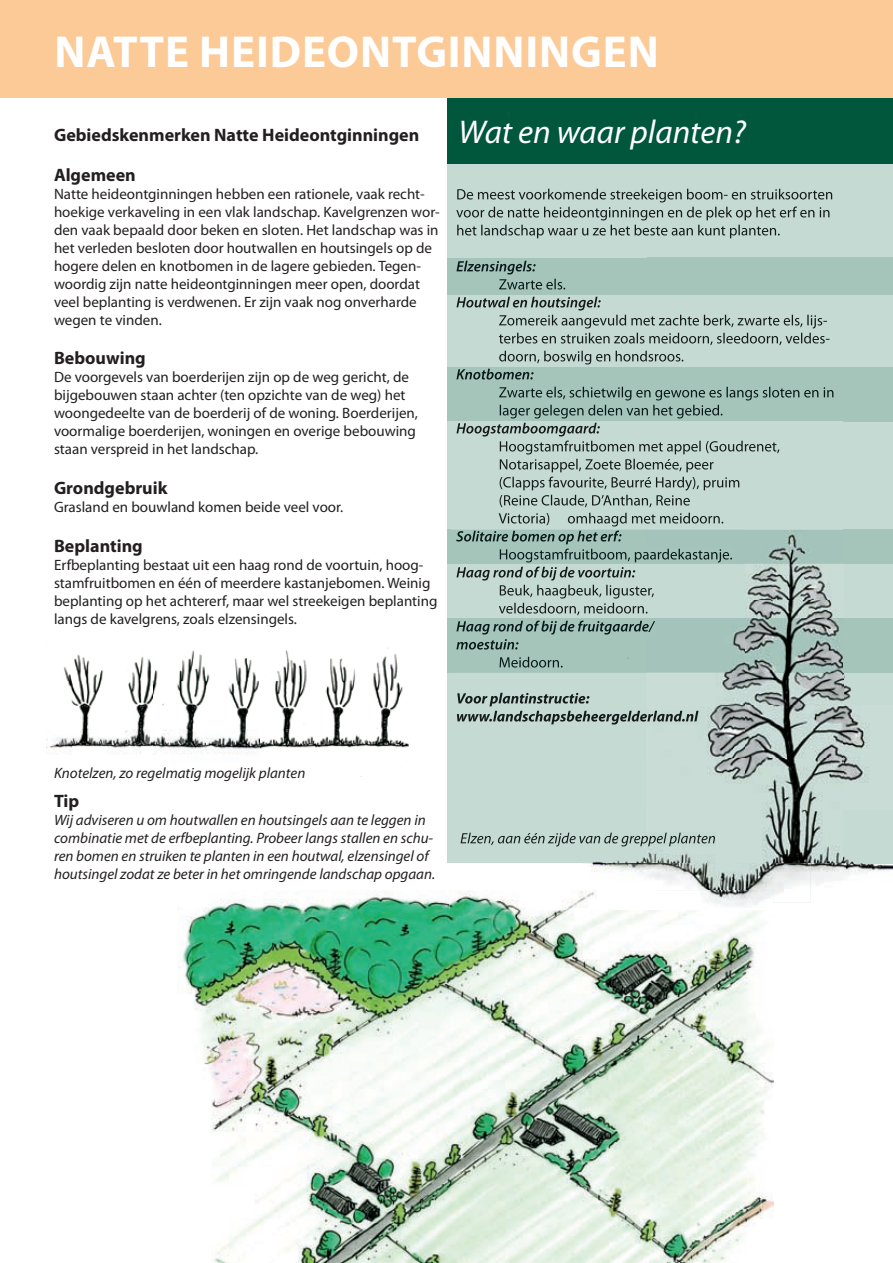
<style>
.page{position:relative;width:893px;height:1263px;background:#fff}
.page>*{position:absolute;margin:0;border:0;box-sizing:border-box;transform-origin:0 0}
.t1{font:700 45px "Myriad Pro";color:#fff}
.t2{font:700 45px "Myriad Pro";letter-spacing:.02em;color:#fff}
.t3{font:italic 33px "Myriad Pro";color:#fff}
.t4{font:700 18px "Myriad Pro";color:#231f20}
.t5{font:15px/18px "Myriad Pro";color:#231f20}
.t6{font:italic 15px/18px "Myriad Pro";color:#231f20}
</style>
<div class="page">
<img style="left:47px;top:647px;width:362px;height:130px">
<div style="left:448px;top:163px;width:445px;height:44px;background:#c6dad4"></div>
<div style="left:0;top:0;width:893px;height:98px;background:#fcca96"></div>
<div style="left:448px;top:98px;width:445px;height:65px;background:#00573c"></div>
<img style="left:178px;top:890px;width:596px;height:373px">
<img style="left:583px;top:863px;width:72px;height:15px">
<img style="left:774px;top:863px;width:119px;height:40px">
<div style="left:450px;top:181px;width:98px;height:77px;background:#c6dad4"></div>
<div style="left:548px;top:181px;width:197px;height:44px;background:#c6dad4"></div>
<div style="left:745px;top:181px;width:148px;height:77px;background:#c6dad4"></div>
<img style="left:450px;top:295px;width:98px;height:235px">
<div style="left:548px;top:295px;width:197px;height:38px;background:#c6dad4"></div>
<div style="left:548px;top:345px;width:197px;height:22px;background:#c6dad4"></div>
<div style="left:548px;top:421px;width:197px;height:20px;background:#c6dad4"></div>
<img style="left:844px;top:421px;width:49px;height:390px">
<div style="left:548px;top:454px;width:197px;height:42px;background:#c6dad4"></div>
<img style="left:548px;top:507px;width:98px;height:23px">
<img style="left:450px;top:564px;width:394px;height:54px">
<img style="left:449px;top:673px;width:395px;height:138px">
<img style="left:449px;top:811px;width:444px;height:52px">
<img style="left:655px;top:863px;width:156px;height:39px">
<div style="left:450px;top:258px;width:443px;height:37px;background:#a5c5bb"></div>
<div style="left:548px;top:367px;width:345px;height:54px;background:#a5c5bb"></div>
<div style="left:450px;top:530px;width:443px;height:34px;background:#a4c4bb"></div>
<img style="left:450px;top:618px;width:443px;height:55px">
<img style="left:457px;top:189px;width:376px;height:13px">
<img style="left:456px;top:207px;width:374px;height:13px">
<img style="left:457px;top:225px;width:323px;height:13px">
<img style="left:456px;top:261px;width:80px;height:13px">
<img style="left:456px;top:279px;width:110px;height:10px">
<img style="left:456px;top:297px;width:145px;height:13px">
<img style="left:456px;top:315px;width:371px;height:13px">
<img style="left:499px;top:333px;width:330px;height:12px">
<img style="left:499px;top:351px;width:185px;height:13px">
<img style="left:456px;top:369px;width:78px;height:10px">
<img style="left:456px;top:387px;width:378px;height:13px">
<img style="left:500px;top:405px;width:222px;height:13px">
<img style="left:456px;top:423px;width:144px;height:13px">
<img style="left:456px;top:441px;width:324px;height:13px">
<img style="left:456px;top:459px;width:258px;height:13px">
<img style="left:456px;top:477px;width:283px;height:14px">
<img style="left:456px;top:495px;width:234px;height:12px">
<img style="left:456px;top:513px;width:267px;height:13px">
<img style="left:456px;top:531px;width:166px;height:13px">
<img style="left:456px;top:549px;width:277px;height:13px">
<img style="left:456px;top:567px;width:179px;height:13px">
<img style="left:456px;top:585px;width:198px;height:13px">
<img style="left:456px;top:603px;width:191px;height:12px">
<img style="left:456px;top:621px;width:199px;height:13px">
<img style="left:456px;top:639px;width:62px;height:10px">
<img style="left:456px;top:657px;width:107px;height:10px">
<img style="left:457px;top:693px;width:132px;height:13px">
<img style="left:457px;top:711px;width:241px;height:13px">
<img style="left:461px;top:833px;width:254px;height:13px">
<img style="left:449px;top:890px;width:325px;height:20px">
<h1 class="t1" style="left:21px;top:18px;width:662px">HET BOERENERF ONDER DE LOEP</h1>
<h1 class="t2" style="left:54px;top:27px;width:606px">NATTE HEIDEONTGINNINGEN</h1>
<p class="t4" style="left:54px;top:125px;width:367px">Gebiedskenmerken Natte Heideontginningen</p>
<p class="t4" style="left:54px;top:165px;width:83px">Algemeen</p>
<p class="t5" style="left:54px;top:185px;width:387px">Natte heideontginningen hebben een rationele, vaak recht&shy;hoekige verkaveling in een vlak landschap. Kavelgrenzen wor&shy;den vaak bepaald door beken en sloten. Het landschap was in het verleden besloten door houtwallen en houtsingels op de hogere delen en knotbomen in de lagere gebieden. Tegen&shy;woordig zijn natte heideontginningen meer open, doordat veel beplanting is verdwenen. Er zijn vaak nog onverharde wegen te vinden.</p>
<p class="t4" style="left:54px;top:348px;width:93px">Bebouwing</p>
<p class="t5" style="left:54px;top:369px;width:365px">De voorgevels van boerderijen zijn op de weg gericht, de bijgebouwen staan achter (ten opzichte van de weg) het woongedeelte van de boerderij of de woning. Boerderijen, voormalige boerderijen, woningen en overige bebouwing staan verspreid in het landschap.</p>
<p class="t4" style="left:54px;top:478px;width:115px">Grondgebruik</p>
<p class="t5" style="left:54px;top:498px;width:291px">Grasland en bouwland komen beide veel voor.</p>
<p class="t4" style="left:54px;top:535px;width:90px">Beplanting</p>
<p class="t5" style="left:54px;top:556px;width:385px">Erfbeplanting bestaat uit een haag rond de voortuin, hoog&shy;stamfruitbomen en één of meerdere kastanjebomen. Weinig beplanting op het achtererf, maar wel streekeigen beplanting langs de kavelgrens, zoals elzensingels.</p>
<h2 class="t3" style="left:459px;top:114px;width:289px">Wat en waar planten?</h2>
<p class="t6" style="left:54px;top:764px;width:253px">Knotelzen, zo regelmatig mogelijk planten</p>
<p class="t4" style="left:54px;top:791px;width:27px">Tip</p>
<p class="t6" style="left:54px;top:811px;width:383px">Wij adviseren u om houtwallen en houtsingels aan te leggen in combinatie met de erfbeplanting. Probeer langs stallen en schu&shy;ren bomen en struiken te planten in een houtwal, elzensingel of houtsingel zodat ze beter in het omringende landschap opgaan.</p>
</div>
